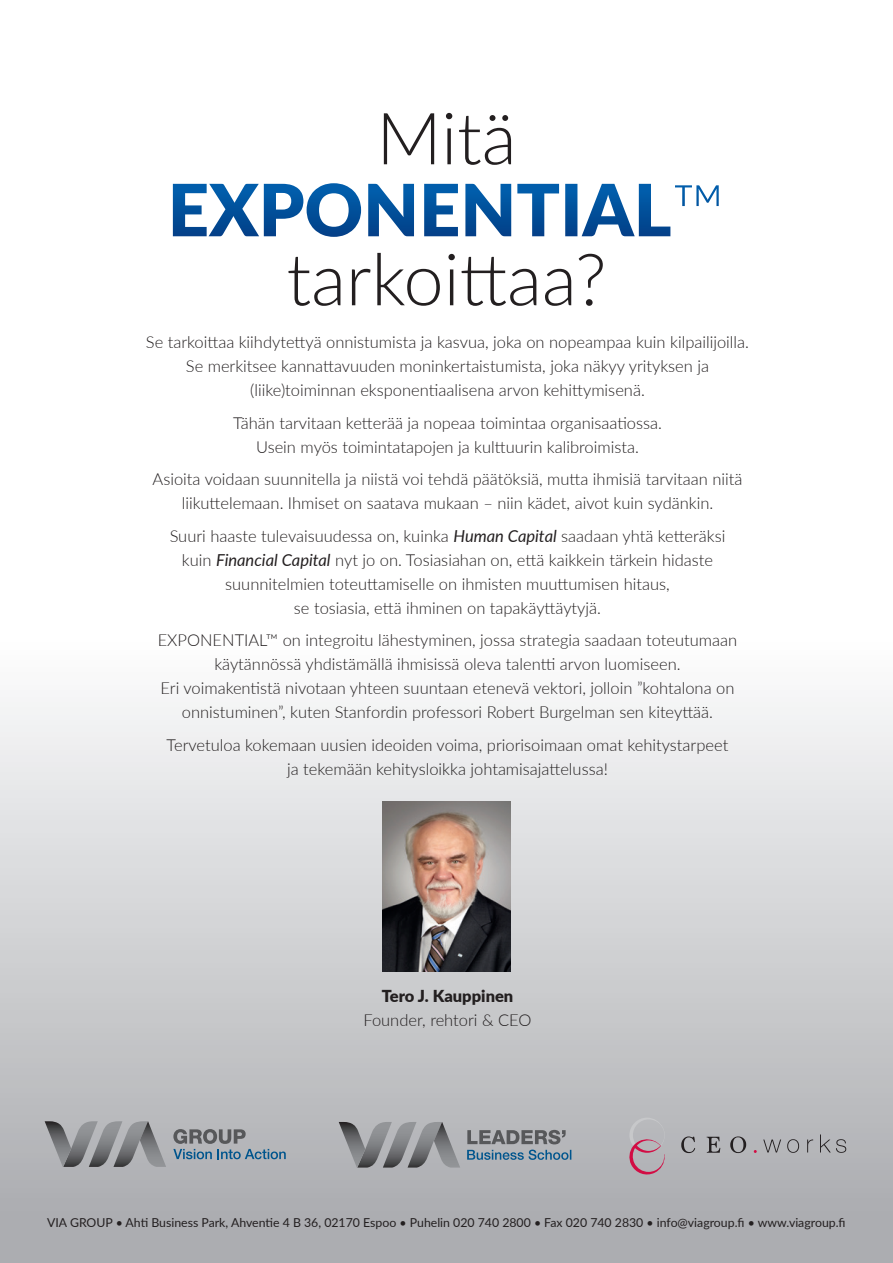
<style>
.page{position:relative;width:893px;height:1263px;background:#fff}
.page>*{position:absolute;margin:0;border:0;box-sizing:border-box;transform-origin:0 0}
.t1{font:300 72px/70.5px "Lato";color:#231f20;text-align:center}
.t2{font:300 16.5px/24px "Lato";color:#231f20;text-align:center}
.t3{font:900 16.5px "Lato";color:#231f20}
.t4{font:12.3px "Lato";color:#231f20}
.s1{font-weight:900;color:#fff}
.s2{color:#fff}
.s3{font-weight:400;font-style:italic}
</style>
<div class="page">
<div style="left:0;top:576px;width:893px;height:687px;background:linear-gradient(to bottom,#fff,#a5a7ab)"></div>
<svg style="left:628px;top:1117px;width:37px;height:60px;background:#b9a4ad"></svg>
<svg style="left:681px;top:1136px;width:14px;height:17px"></svg>
<svg style="left:707px;top:1137px;width:13px;height:16px"></svg>
<svg style="left:730px;top:1136px;width:16px;height:17px"></svg>
<svg style="left:763px;top:1139px;width:18px;height:13px"></svg>
<svg style="left:787px;top:1139px;width:12px;height:14px"></svg>
<svg style="left:807px;top:1139px;width:6px;height:13px"></svg>
<svg style="left:820px;top:1134px;width:26px;height:19px"></svg>
<svg style="left:45px;top:1121px;width:121px;height:46px;background:#8f9094"></svg>
<svg style="left:173px;top:1129px;width:113px;height:30px;background:#8f9aa3"></svg>
<svg style="left:339px;top:1122px;width:121px;height:45px;background:#8f9093"></svg>
<svg style="left:467px;top:1130px;width:104px;height:30px;background:#87929b"></svg>
<img style="left:383px;top:801px;width:127px;height:171px">
<h1 class="t1" style="left:168px;top:101px;width:559px">Mitä<br><span class="s1">EXPONENTIAL</span><span class="s2">™ </span>tarkoittaa?</h1>
<p class="t2" style="left:146px;top:330px;width:605px">Se tarkoittaa kiihdytettyä onnistumista ja kasvua, joka on nopeampaa kuin kilpailijoilla.<br>Se merkitsee kannattavuuden moninkertaistumista, joka näkyy yrityksen ja (liike)toiminnan eksponentiaalisena arvon kehittymisenä.</p>
<p class="t2" style="left:233px;top:410px;width:430px">Tähän tarvitaan ketterää ja nopeaa toimintaa organisaatiossa.<br>Usein myös toimintatapojen ja kulttuurin kalibroimista.</p>
<p class="t2" style="left:153px;top:467px;width:591px">Asioita voidaan suunnitella ja niistä voi tehdä päätöksiä, mutta ihmisiä tarvitaan niitä liikuttelemaan. Ihmiset on saatava mukaan – niin kädet, aivot kuin sydänkin.</p>
<p class="t2" style="left:170px;top:523px;width:557px">Suuri haaste tulevaisuudessa on, kuinka <span class="s3">Human Capital</span> saadaan yhtä ketteräksi kuin <span class="s3">Financial Capital</span> nyt jo on. Tosiasiahan on, että kaikkein tärkein hidaste suunnitelmien toteuttamiselle on ihmisten muuttumisen hitaus,<br>se tosiasia, että ihminen on tapakäyttäytyjä.</p>
<p class="t2" style="left:158px;top:628px;width:581px">EXPONENTIAL™ on integroitu lähestyminen, jossa strategia saadaan toteutumaan käytännössä yhdistämällä ihmisissä oleva talentti arvon luomiseen.<br>Eri voimakentistä nivotaan yhteen suuntaan etenevä vektori, jolloin ”kohtalona on onnistuminen”, kuten Stanfordin professori Robert Burgelman sen kiteyttää.</p>
<p class="t2" style="left:167px;top:732px;width:563px">Tervetuloa kokemaan uusien ideoiden voima, priorisoimaan omat kehitystarpeet ja tekemään kehitysloikka johtamisajattelussa!</p>
<p class="t3" style="left:382px;top:984px;width:133px">Tero J. Kauppinen</p>
<p class="t2" style="left:363px;top:1008px;width:170px">Founder, rehtori &amp; CEO</p>
<p class="t4" style="left:47px;top:1213px;width:800px">VIA GROUP • Ahti Business Park, Ahventie 4 B 36, 02170 Espoo • Puhelin 020 740 2800 • Fax 020 740 2830 • info@viagroup.fi • www.viagroup.fi</p>
</div>
